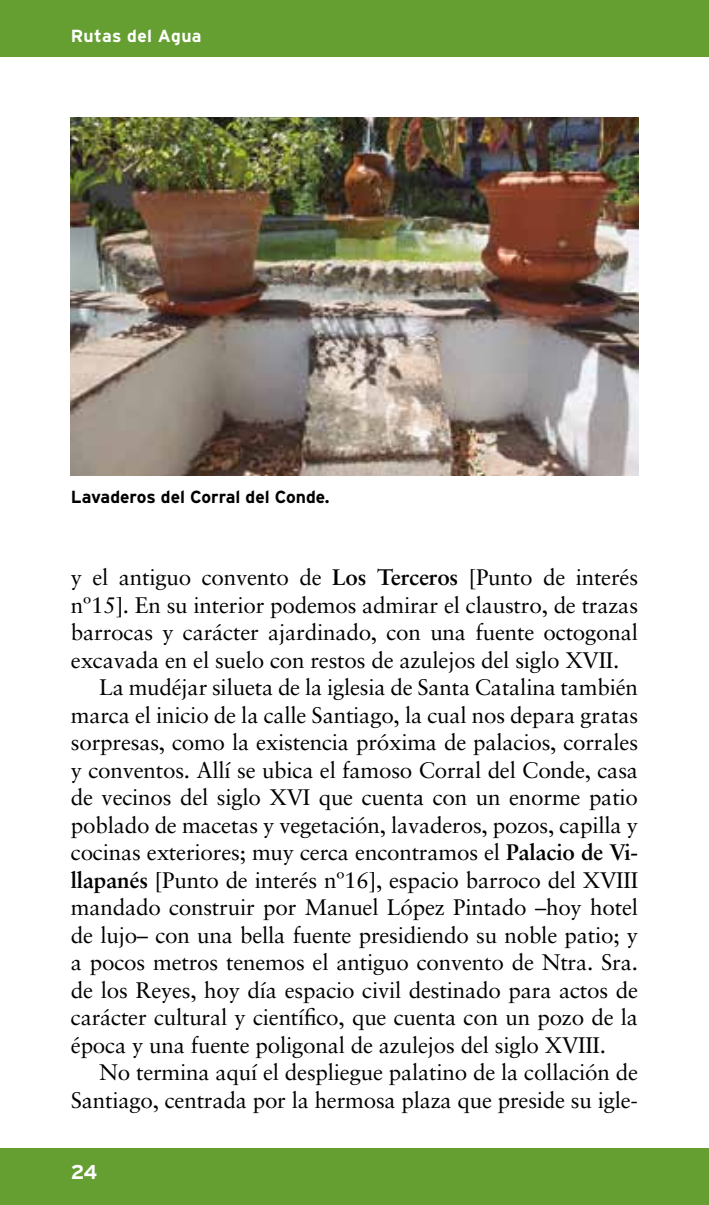
<style>
.page{position:relative;width:709px;height:1205px;background:#fff}
.page>*{position:absolute;margin:0;border:0;box-sizing:border-box;transform-origin:0 0}
.t1{font:22.5px "Sabon";letter-spacing:-.01em;color:#000}
.t2{font:700 20px "Interstate";color:#fff}
.t3{font:700 17.5px "Interstate";color:#000}
.t4{font:700 17.5px "Interstate";letter-spacing:.02em;color:#fff}
.s1{font-weight:700}
</style>
<div class="page">
<div style="left:0;top:1148px;width:709px;height:57px;background:#659f31"></div>
<img style="left:71px;top:118px;width:567px;height:357px">
<div style="left:0;top:0;width:709px;height:57px;background:#659f31"></div>
<p class="t4" style="left:71px;top:27px;width:132px">Rutas del Agua</p>
<p class="t3" style="left:71px;top:487px;width:260px">Lavaderos del Corral del Conde.</p>
<p class="t1" style="left:71px;top:564px;width:568px">y el antiguo convento de <span class="s1">Los Terceros</span> [Punto de interés</p>
<p class="t1" style="left:71px;top:591px;width:568px">nº15]. En su interior podemos admirar el claustro, de trazas</p>
<p class="t1" style="left:71px;top:619px;width:568px">barrocas y carácter ajardinado, con una fuente octogonal</p>
<p class="t1" style="left:71px;top:646px;width:550px">excavada en el suelo con restos de azulejos del siglo XVII.</p>
<p class="t1" style="left:99px;top:674px;width:540px">La mudéjar silueta de la iglesia de Santa Catalina también</p>
<p class="t1" style="left:71px;top:701px;width:568px">marca el inicio de la calle Santiago, la cual nos depara gratas</p>
<p class="t1" style="left:71px;top:729px;width:568px">sorpresas, como la existencia próxima de palacios, corrales</p>
<p class="t1" style="left:71px;top:756px;width:568px">y conventos. Allí se ubica el famoso Corral del Conde, casa</p>
<p class="t1" style="left:71px;top:784px;width:568px">de vecinos del siglo XVI que cuenta con un enorme patio</p>
<p class="t1" style="left:71px;top:811px;width:568px">poblado de macetas y vegetación, lavaderos, pozos, capilla y</p>
<p class="t1" style="left:71px;top:839px;width:568px">cocinas exteriores; muy cerca encontramos el <span class="s1">Palacio de Vi-</span></p>
<p class="t1" style="left:71px;top:866px;width:568px"><span class="s1">llapanés</span> [Punto de interés nº16], espacio barroco del XVIII</p>
<p class="t1" style="left:71px;top:894px;width:568px">mandado construir por Manuel López Pintado –hoy hotel</p>
<p class="t1" style="left:71px;top:921px;width:568px">de lujo– con una bella fuente presidiendo su noble patio; y</p>
<p class="t1" style="left:71px;top:949px;width:568px">a pocos metros tenemos el antiguo convento de Ntra. Sra.</p>
<p class="t1" style="left:71px;top:976px;width:568px">de los Reyes, hoy día espacio civil destinado para actos de</p>
<p class="t1" style="left:71px;top:1004px;width:569px">carácter cultural y científico, que cuenta con un pozo de la</p>
<p class="t1" style="left:71px;top:1031px;width:536px">época y una fuente poligonal de azulejos del siglo XVIII.</p>
<p class="t1" style="left:99px;top:1059px;width:540px">No termina aquí el despliegue palatino de la collación de</p>
<p class="t1" style="left:71px;top:1086px;width:568px">Santiago, centrada por la hermosa plaza que preside su igle-</p>
<p class="t2" style="left:71px;top:1160px;width:28px">24</p>
</div>
